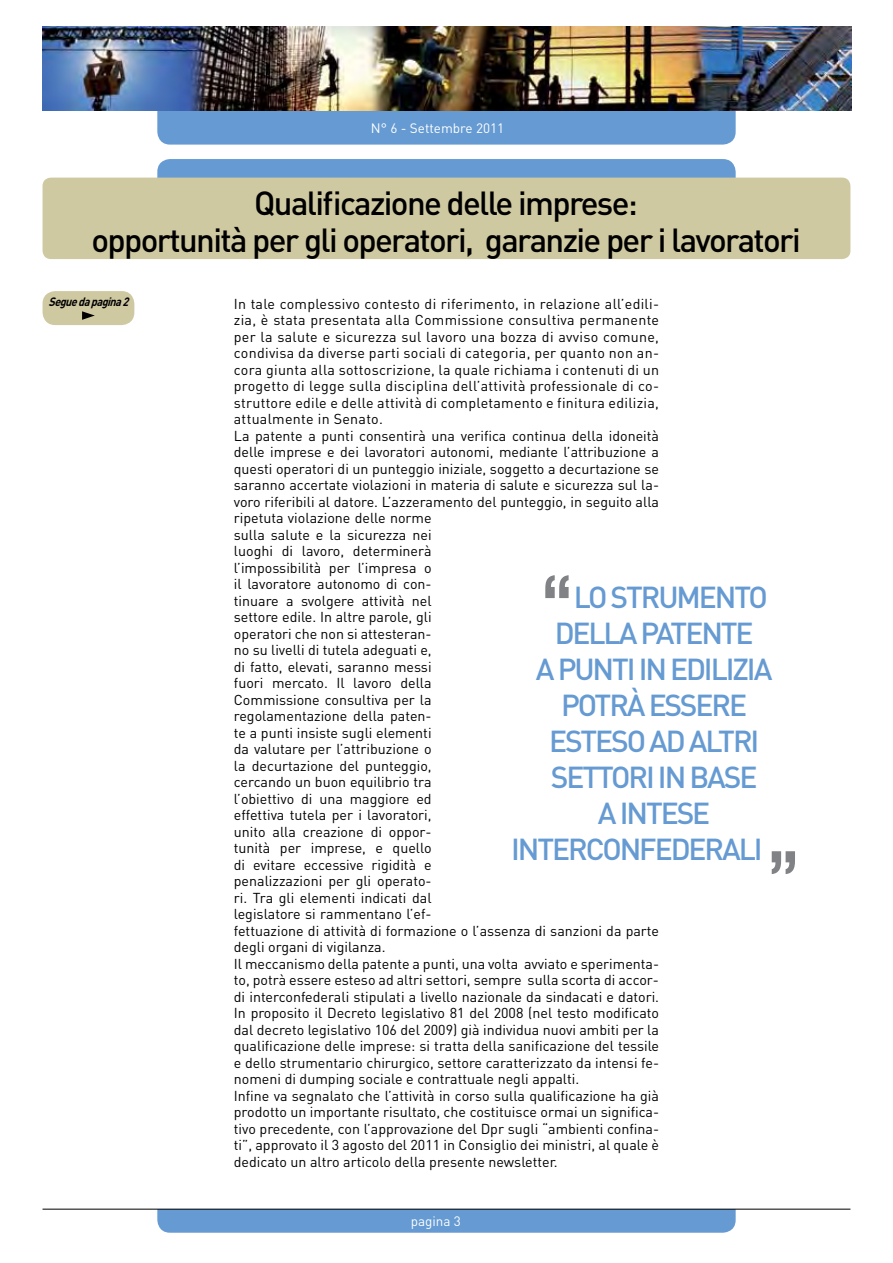
<style>
.page{position:relative;width:893px;height:1263px;background:#fff}
.page>*{position:absolute;margin:0;border:0;box-sizing:border-box;transform-origin:0 0}
.t1{font:700 condensed 71.25px "Helvetica Neue";color:#808285}
.t2{font:500 33px/36.6px "DIN";letter-spacing:-.05em;color:#000;text-align:center}
.t3{font:500 30px "DIN";letter-spacing:.02em;color:#659ad2}
.t4{font:14.25px/16.5px "DIN";color:#000}
.t5{font:13.5px "DIN";color:#fff}
.t6{font:italic 700 12px "DIN";color:#000;scale:.9 1}
</style>
<div class="page">
<div style="left:157px;top:1165px;width:579px;height:68px;background:#659ad2;border-radius:13px"></div>
<div style="left:142px;top:1151px;width:608px;height:58px;background:#fff"></div>
<div style="left:157px;top:159px;width:579px;height:68px;background:#659ad2;border-radius:13px"></div>
<div style="left:157px;top:77px;width:579px;height:68px;background:#659ad2;border-radius:13px"></div>
<hr style="left:43px;top:1209px;width:807px;height:1px;background:#000">
<img style="left:43px;top:26px;width:808px;height:84px">
<div style="left:43px;top:178px;width:807px;height:81px;background:#cfc9a2;border-radius:9px"></div>
<div style="left:43px;top:291px;width:91px;height:34px;background:#cfc9a2;border-radius:13px"></div>
<svg style="left:82px;top:311px;width:13px;height:9px"></svg>
<p class="t5" style="left:371px;top:120px;width:135px">N° 6 - Settembre 2011</p>
<h2 class="t2" style="left:91px;top:184px;width:711px">QUALIFICAZIONE DELLE IMPRESE:<br>OPPORTUNITÀ PER GLI OPERATORI, GARANZIE PER I LAVORATORI</h2>
<p class="t4" style="left:234px;top:295px;width:427px">In tale complessivo contesto di riferimento, in relazione all’edili&shy;zia, è stata presentata alla Commissione consultiva permanente per la salute e sicurezza sul lavoro una bozza di avviso comune, condivisa da diverse parti sociali di categoria, per quanto non an&shy;cora giunta alla sottoscrizione, la quale richiama i contenuti di un progetto di legge sulla disciplina dell’attività professionale di co&shy;struttore edile e delle attività di completamento e finitura edilizia, attualmente in Senato.<br>La patente a punti consentirà una verifica continua della idoneità delle imprese e dei lavoratori autonomi, mediante l’attribuzione a questi operatori di un punteggio iniziale, soggetto a decurtazione se saranno accertate violazioni in materia di salute e sicurezza sul la&shy;voro riferibili al datore. L’azzeramento del punteggio, in seguito alla ripetuta violazione delle norme<br>sulla salute e la sicurezza nei<br>luoghi di lavoro, determinerà<br>l’impossibilità per l’impresa o<br>il lavoratore autonomo di con-<br>tinuare a svolgere attività nel<br>settore edile. In altre parole, gli<br>operatori che non si attesteran-<br>no su livelli di tutela adeguati e,<br>di fatto, elevati, saranno messi<br>fuori mercato. Il lavoro della<br>Commissione consultiva per la<br>regolamentazione della paten-<br>te a punti insiste sugli elementi<br>da valutare per l’attribuzione o<br>la decurtazione del punteggio,<br>cercando un buon equilibrio tra<br>l’obiettivo di una maggiore ed<br>effettiva tutela per i lavoratori,<br>unito alla creazione di oppor-<br>tunità per imprese, e quello<br>di evitare eccessive rigidità e<br>penalizzazioni per gli operato-<br>ri. Tra gli elementi indicati dal<br>legislatore si rammentano l’ef-<br>fettuazione di attività di formazione o l’assenza di sanzioni da parte degli organi di vigilanza.<br>Il meccanismo della patente a punti, una volta avviato e sperimenta&shy;to, potrà essere esteso ad altri settori, sempre sulla scorta di accor&shy;di interconfederali stipulati a livello nazionale da sindacati e datori.<br>In proposito il Decreto legislativo 81 del 2008 (nel testo modificato dal decreto legislativo 106 del 2009) già individua nuovi ambiti per la qualificazione delle imprese: si tratta della sanificazione del tessile e dello strumentario chirurgico, settore caratterizzato da intensi fe&shy;nomeni di dumping sociale e contrattuale negli appalti.<br>Infine va segnalato che l’attività in corso sulla qualificazione ha già prodotto un importante risultato, che costituisce ormai un significa&shy;tivo precedente, con l’approvazione del Dpr sugli “ambienti confina&shy;ti”, approvato il 3 agosto del 2011 in Consiglio dei ministri, al quale è dedicato un altro articolo della presente newsletter.</p>
<p class="t6" style="left:49px;top:294px;width:94px">Seguedapagina2</p>
<h1 class="t1" style="left:540px;top:558px;width:34px">“</h1>
<h3 class="t3" style="left:574px;top:578px;width:195px">LO STRUMENTO</h3>
<h3 class="t3" style="left:555px;top:614px;width:201px">DELLA PATENTE</h3>
<h3 class="t3" style="left:536px;top:650px;width:235px">A PUNTI I N EDILIZIA</h3>
<h3 class="t3" style="left:561px;top:686px;width:187px">POTRÀ ESS ERE</h3>
<h3 class="t3" style="left:549px;top:722px;width:206px">ESTESO AD ALTRI</h3>
<h3 class="t3" style="left:551px;top:758px;width:208px">SETTORI I N BASE</h3>
<h3 class="t3" style="left:598px;top:794px;width:114px">A I NTESE</h3>
<h3 class="t3" style="left:511px;top:830px;width:238px">I NTERCONFEDERALI</h3>
<h1 class="t1" style="left:767px;top:834px;width:34px">”</h1>
<p class="t5" style="left:411px;top:1213px;width:52px">pagina 3</p>
</div>
